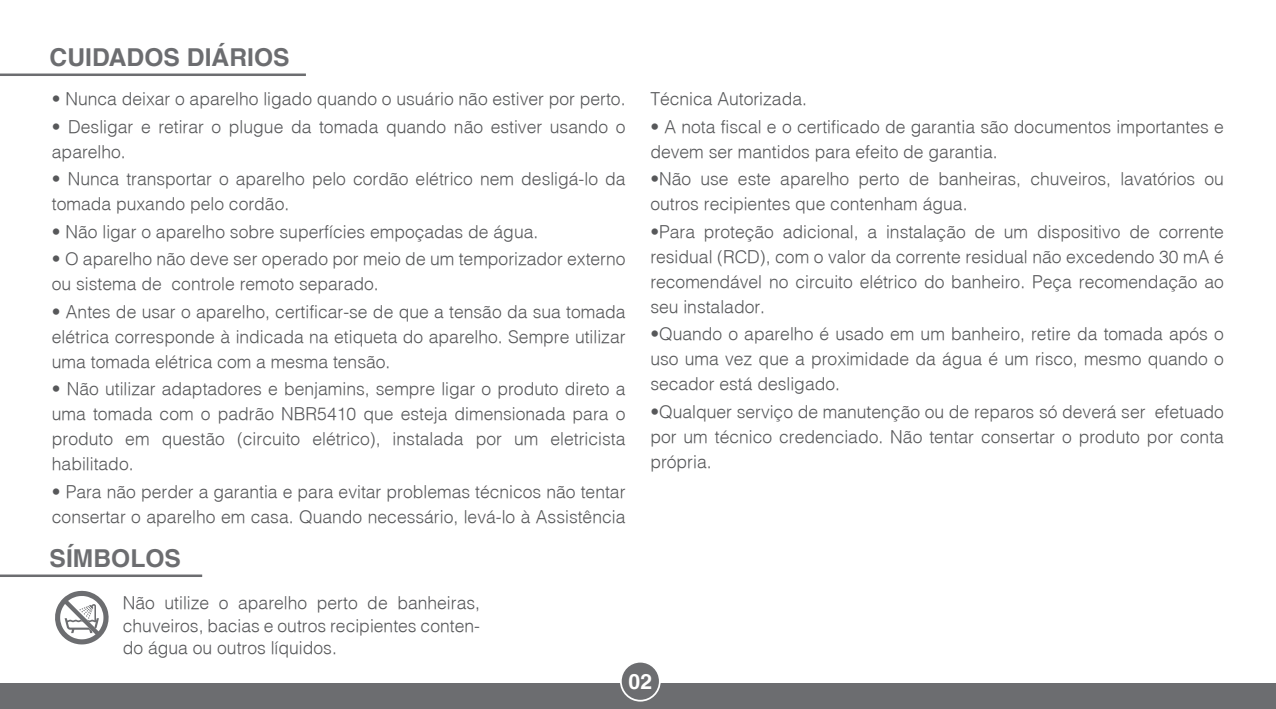
<style>
.page{position:relative;width:1276px;height:709px;background:#fff}
.page>*{position:absolute;margin:0;border:0;box-sizing:border-box;transform-origin:0 0}
.t1{font:700 24.75px "Helvetica";color:#6c6d70}
.t2{font:700 21px "Helvetica";color:#fff}
.t3{font:300 17.5px/25px "Helvetica";color:#57585a}
</style>
<div class="page">
<hr style="left:0;top:73px;width:306px;height:3px;background:#6c6d70">
<hr style="left:0;top:574px;width:202px;height:3px;background:#6c6d70">
<div style="left:0;top:683px;width:1276px;height:26px;background:#6c6d70"></div>
<div style="left:621px;top:661px;width:39px;height:39px;background:#6c6d70;border-radius:50%"></div>
<div style="left:620px;top:661px;width:41px;height:40px;border:2px solid #fff;border-radius:50%"></div>
<svg style="left:55px;top:590px;width:54px;height:54px"></svg>
<h1 class="t1" style="left:50px;top:42px;width:242px">CUIDADOS DIÁRIOS</h1>
<p class="t3" style="left:52px;top:86px;width:575px">• Nunca deixar o aparelho ligado quando o usuário não estiver por perto.</p>
<p class="t3" style="left:52px;top:114px;width:575px">• Desligar e retirar o plugue da tomada quando não estiver usando o aparelho.</p>
<p class="t3" style="left:52px;top:166px;width:575px">• Nunca transportar o aparelho pelo cordão elétrico nem desligá-lo da tomada puxando pelo cordão.</p>
<p class="t3" style="left:52px;top:219px;width:488px">• Não ligar o aparelho sobre superfícies empoçadas de água.</p>
<p class="t3" style="left:52px;top:246px;width:575px">• O aparelho não deve ser operado por meio de um temporizador externo ou sistema de controle remoto separado.</p>
<p class="t3" style="left:52px;top:298px;width:575px;text-align:justify">• Antes de usar o aparelho, certificar-se de que a tensão da sua tomada elétrica corresponde à indicada na etiqueta do aparelho. Sempre utilizar uma tomada elétrica com a mesma tensão.</p>
<p class="t3" style="left:52px;top:376px;width:575px;text-align:justify">• Não utilizar adaptadores e benjamins, sempre ligar o produto direto a uma tomada com o padrão NBR5410 que esteja dimensionada para o produto em questão (circuito elétrico), instalada por um eletricista habilitado.</p>
<p class="t3" style="left:52px;top:479px;width:575px">• Para não perder a garantia e para evitar problemas técnicos não tentar consertar o aparelho em casa. Quando necessário, levá-lo à Assistência</p>
<h1 class="t1" style="left:50px;top:543px;width:133px">SÍMBOLOS</h1>
<p class="t3" style="left:123px;top:591px;width:359px;line-height:22.5px;text-align:justify">Não utilize o aparelho perto de banheiras, chuveiros, bacias e outros recipientes conten&shy;do água ou outros líquidos.</p>
<p class="t3" style="left:650px;top:86px;width:158px">Técnica Autorizada.</p>
<p class="t3" style="left:650px;top:114px;width:575px">• A nota fiscal e o certificado de garantia são documentos importantes e devem ser mantidos para efeito de garantia.</p>
<p class="t3" style="left:650px;top:166px;width:575px">•Não use este aparelho perto de banheiras, chuveiros, lavatórios ou outros recipientes que contenham água.</p>
<p class="t3" style="left:650px;top:219px;width:575px;text-align:justify">•Para proteção adicional, a instalação de um dispositivo de corrente residual (RCD), com o valor da corrente residual não excedendo 30 mA é recomendável no circuito elétrico do banheiro. Peça recomendação ao seu instalador.</p>
<p class="t3" style="left:650px;top:321px;width:575px;text-align:justify">•Quando o aparelho é usado em um banheiro, retire da tomada após o uso uma vez que a proximidade da água é um risco, mesmo quando o secador está desligado.</p>
<p class="t3" style="left:650px;top:399px;width:575px;text-align:justify">•Qualquer serviço de manutenção ou de reparos só deverá ser efetuado por um técnico credenciado. Não tentar consertar o produto por conta própria.</p>
<p class="t2" style="left:628px;top:668px;width:25px">02</p>
</div>
